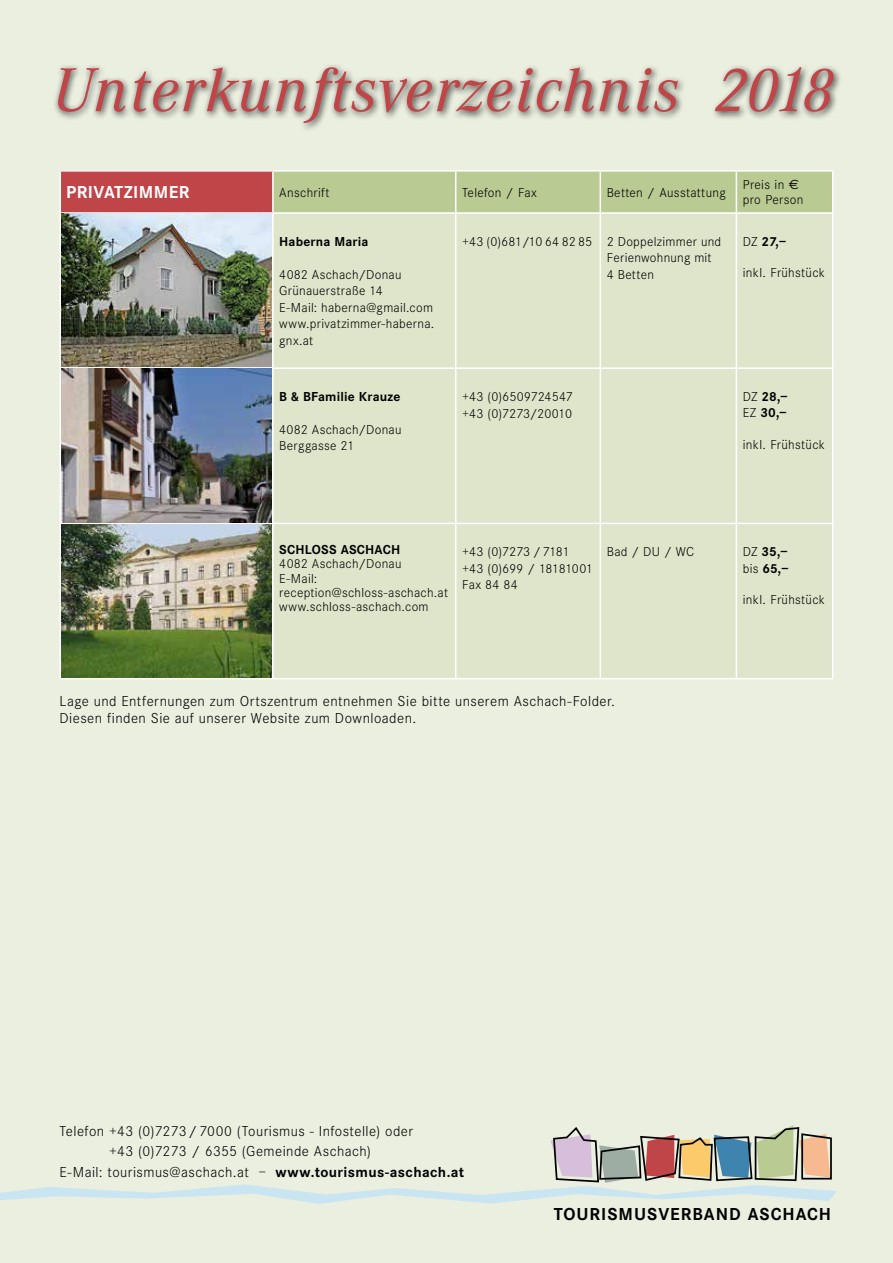
<style>
.page{position:relative;width:893px;height:1263px;background:#ebefe0}
.page>*{position:absolute;margin:0;border:0;box-sizing:border-box;transform-origin:0 0}
.t1{font:italic 64.5px "Corporate A";letter-spacing:.02em;color:#c04548}
.t2{font:700 18px "Corporate S";letter-spacing:.05em;color:#000}
.t3{font:700 18px "Corporate S";letter-spacing:.025em;color:#fff}
.t4{font:300 15px/19.5px "Corporate S";letter-spacing:.03em;color:#000;text-align:center}
.t5{font:300 13.5px/16.5px "Corporate S";letter-spacing:.02em;color:#000}
.t6{font:700 13.5px/16.5px "Corporate S";letter-spacing:.01em;color:#000}
.s1{font-family:"Euro Sans";font-weight:400}
.s2{font-weight:300}
.s3{font-weight:700}
</style>
<div class="page">
<svg style="left:0;top:1125px;width:837px;height:79px"></svg>
<div style="left:53px;top:63px;width:789px;height:69px;background:#000;opacity:.75"></div>
<div style="left:60px;top:171px;width:213px;height:42px;background:#c04548"></div>
<div style="left:274px;top:172px;width:558px;height:40px;background:#baca93"></div>
<div style="left:274px;top:214px;width:558px;height:464px;background:#dee5ca"></div>
<hr style="left:60px;top:170px;width:213px;height:2px;background:#fff">
<hr style="left:60px;top:172px;width:1px;height:40px;background:#fff">
<hr style="left:273px;top:170px;width:183px;height:2px;background:#fff">
<hr style="left:272px;top:172px;width:2px;height:40px;background:#fff">
<hr style="left:456px;top:170px;width:144px;height:2px;background:#fff">
<hr style="left:455px;top:172px;width:1px;height:40px;background:#fff">
<hr style="left:600px;top:170px;width:136px;height:2px;background:#fff">
<hr style="left:600px;top:172px;width:1px;height:40px;background:#fff">
<hr style="left:736px;top:170px;width:97px;height:2px;background:#fff">
<hr style="left:736px;top:172px;width:1px;height:40px;background:#fff">
<hr style="left:832px;top:172px;width:1px;height:40px;background:#fff">
<hr style="left:60px;top:212px;width:213px;height:2px;background:#fff">
<hr style="left:60px;top:214px;width:1px;height:153px;background:#fff">
<hr style="left:273px;top:212px;width:183px;height:2px;background:#fff">
<hr style="left:272px;top:214px;width:2px;height:153px;background:#fff">
<hr style="left:456px;top:212px;width:144px;height:2px;background:#fff">
<hr style="left:455px;top:214px;width:1px;height:153px;background:#fff">
<hr style="left:600px;top:212px;width:136px;height:2px;background:#fff">
<hr style="left:600px;top:214px;width:1px;height:153px;background:#fff">
<hr style="left:736px;top:212px;width:97px;height:2px;background:#fff">
<hr style="left:736px;top:214px;width:1px;height:153px;background:#fff">
<hr style="left:832px;top:214px;width:1px;height:153px;background:#fff">
<hr style="left:60px;top:367px;width:213px;height:2px;background:#fff">
<hr style="left:60px;top:369px;width:1px;height:154px;background:#fff">
<hr style="left:273px;top:367px;width:183px;height:2px;background:#fff">
<hr style="left:272px;top:369px;width:2px;height:154px;background:#fff">
<hr style="left:456px;top:367px;width:144px;height:2px;background:#fff">
<hr style="left:455px;top:369px;width:1px;height:154px;background:#fff">
<hr style="left:600px;top:367px;width:136px;height:2px;background:#fff">
<hr style="left:600px;top:369px;width:1px;height:154px;background:#fff">
<hr style="left:736px;top:367px;width:97px;height:2px;background:#fff">
<hr style="left:736px;top:369px;width:1px;height:154px;background:#fff">
<hr style="left:832px;top:369px;width:1px;height:154px;background:#fff">
<hr style="left:60px;top:523px;width:213px;height:1px;background:#fff">
<hr style="left:60px;top:524px;width:1px;height:154px;background:#fff">
<hr style="left:273px;top:523px;width:183px;height:1px;background:#fff">
<hr style="left:272px;top:524px;width:2px;height:154px;background:#fff">
<hr style="left:456px;top:523px;width:144px;height:1px;background:#fff">
<hr style="left:455px;top:524px;width:1px;height:154px;background:#fff">
<hr style="left:600px;top:523px;width:136px;height:1px;background:#fff">
<hr style="left:600px;top:524px;width:1px;height:154px;background:#fff">
<hr style="left:736px;top:523px;width:97px;height:1px;background:#fff">
<hr style="left:736px;top:524px;width:1px;height:154px;background:#fff">
<hr style="left:832px;top:524px;width:1px;height:154px;background:#fff">
<hr style="left:60px;top:678px;width:213px;height:1px;background:#fff">
<hr style="left:273px;top:678px;width:183px;height:1px;background:#fff">
<hr style="left:456px;top:678px;width:144px;height:1px;background:#fff">
<hr style="left:600px;top:678px;width:136px;height:1px;background:#fff">
<hr style="left:736px;top:678px;width:97px;height:1px;background:#fff">
<img style="left:61px;top:214px;width:210px;height:153px">
<img style="left:61px;top:369px;width:210px;height:153px">
<img style="left:61px;top:524px;width:210px;height:153px">
<h1 class="t1" style="left:52px;top:53px;width:784px">Unterkunftsverzeichnis 2018</h1>
<h2 class="t3" style="left:66px;top:182px;width:125px">PRIVATZIMMER</h2>
<p class="t5" style="left:279px;top:184px;width:52px">Anschrift</p>
<p class="t5" style="left:462px;top:184px;width:76px">Telefon / Fax</p>
<p class="t5" style="left:607px;top:184px;width:121px">Betten / Ausstattung</p>
<p class="t5" style="left:743px;top:178px;width:62px;line-height:15px">Preis in <span class="s1">e </span>pro Person</p>
<p class="t6" style="left:279px;top:233px;width:91px">Haberna Maria</p>
<p class="t5" style="left:279px;top:266px;width:157px">4082 Aschach/Donau<br>Grünauerstraße 14<br>E-Mail: haberna@gmail.com www.privatzimmer-haberna. gnx.at</p>
<p class="t5" style="left:607px;top:233px;width:116px;text-indent:-145px">+43 (0)681/10 64 82 85 2 Doppelzimmer und<br>Ferienwohnung mit<br>4 Betten</p>
<p class="t6" style="left:743px;top:233px;width:45px"><span class="s2">DZ</span> 27,–</p>
<p class="t5" style="left:743px;top:265px;width:84px">inkl. Frühstück</p>
<p class="t6" style="left:279px;top:388px;width:123px">B &amp; BFamilie Krauze</p>
<p class="t5" style="left:279px;top:421px;width:124px">4082 Aschach/Donau<br>Berggasse 21</p>
<p class="t5" style="left:462px;top:389px;width:112px">+43 (0)6509724547 +43 (0)7273/20010</p>
<p class="t6" style="left:743px;top:388px;width:47px"><span class="s2">DZ</span> 28,–<br><span class="s2">EZ</span> 30,–</p>
<p class="t5" style="left:743px;top:436px;width:84px">inkl. Frühstück</p>
<p class="t6" style="left:279px;top:542px;width:17px">Schloss</p>
<p class="t6" style="left:341px;top:542px;width:18px">Aschach</p>
<p class="t5" style="left:279px;top:557px;width:170px;line-height:14.2px">4082 Aschach/Donau<br>E-Mail: reception@schloss-aschach.at www.schloss-aschach.com</p>
<p class="t5" style="left:462px;top:544px;width:133px">+43 (0)7273 /7181 +43 (0)699 / 18181001<br>Fax 84 84</p>
<p class="t5" style="left:607px;top:544px;width:89px">Bad / DU / WC</p>
<p class="t6" style="left:743px;top:544px;width:48px"><span class="s2">DZ</span> 35,– <span class="s2">bis</span> 65,–</p>
<p class="t5" style="left:743px;top:592px;width:84px">inkl. Frühstück</p>
<p class="t4" style="left:60px;top:693px;width:557px;line-height:16.5px;text-align:left">Lage und Entfernungen zum Ortszentrum entnehmen Sie bitte unserem Aschach-Folder.<br>Diesen finden Sie auf unserer Website zum Downloaden.</p>
<p class="t4" style="left:60px;top:1122px;width:355px">Telefon +43 (0)7273 /7000 (Tourismus - Infostelle) oder +43 (0)7273 / 6355 (Gemeinde Aschach)</p>
<p class="t4" style="left:60px;top:1162px;width:406px">E-Mail: tourismus@aschach.at – <span class="s3">www.tourismus-aschach.at</span></p>
<h2 class="t2" style="left:554px;top:1204px;width:23px">Tourismus</h2>
<h2 class="t2" style="left:658px;top:1204px;width:114px">verban d Aschach</h2>
</div>
